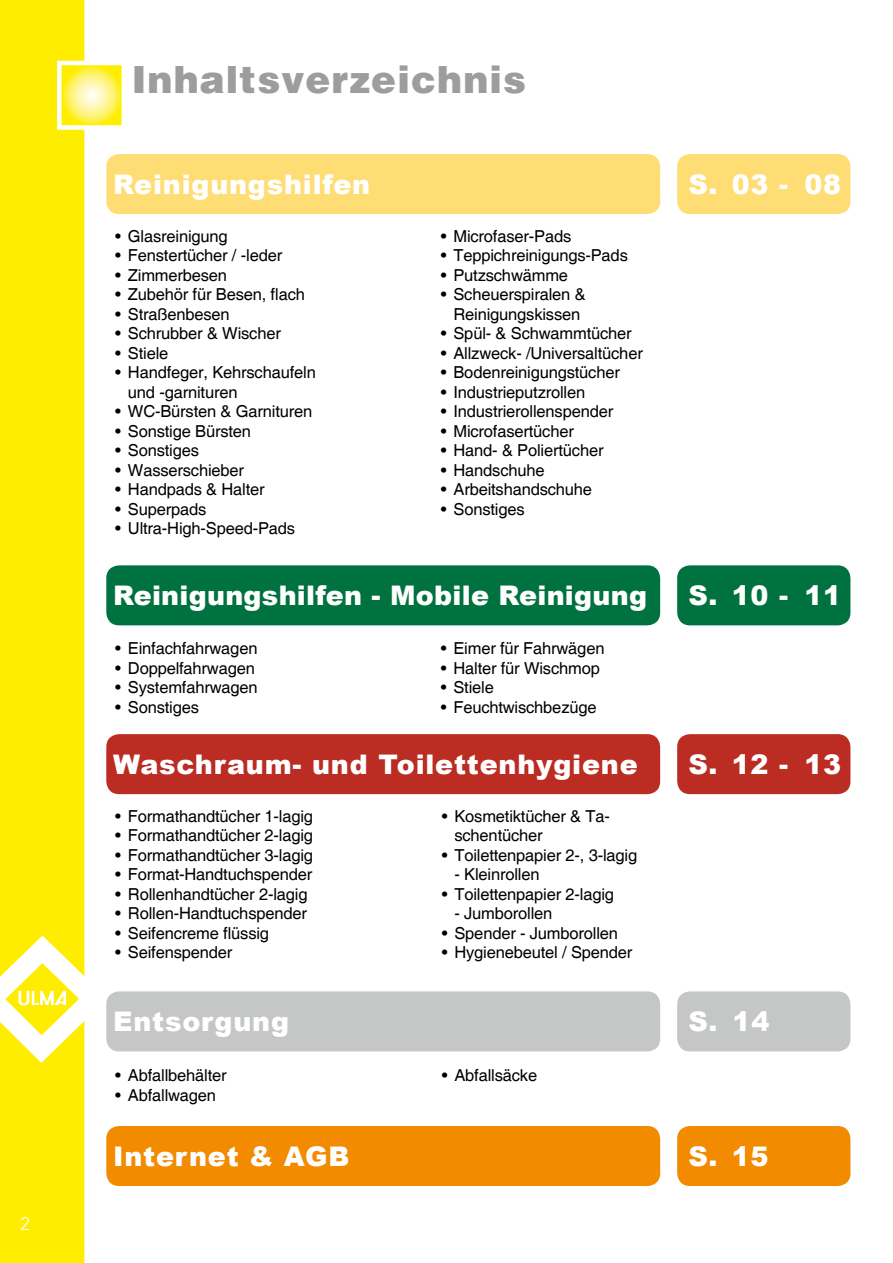
<style>
.page{position:relative;width:893px;height:1263px;background:#fff}
.page>*{position:absolute;margin:0;border:0;box-sizing:border-box;transform-origin:0 0}
.t1{font:900 37.5px "Helvetica";letter-spacing:.03em;color:#9c9d9d}
.t2{font:900 27px "Arial";letter-spacing:.03em;color:#fff}
.t3{font:900 27px "Arial";letter-spacing:.01em;color:#fff}
.t4{font:300 18px "Avenir";color:#fff}
.t5{font:16.5px/19.5px "Helvetica";letter-spacing:-.01em;color:#000}
</style>
<div class="page">
<div style="left:0;top:0;width:84px;height:1263px;background:#ffed00"></div>
<svg style="left:0;top:935px;width:85px;height:128px"></svg>
<svg style="left:62px;top:66px;width:59px;height:59px;background:#fff25b"></svg>
<div style="left:57px;top:61px;width:69px;height:69px;border:4px solid #fff"></div>
<div style="left:106px;top:154px;width:554px;height:60px;background:#ffdd75;border-radius:13px"></div>
<div style="left:677px;top:154px;width:173px;height:60px;background:#ffdd75;border-radius:13px"></div>
<div style="left:106px;top:565px;width:554px;height:60px;background:#00723f;border-radius:13px"></div>
<div style="left:677px;top:565px;width:173px;height:60px;background:#00723f;border-radius:13px"></div>
<div style="left:106px;top:734px;width:554px;height:60px;background:#bb2c23;border-radius:13px"></div>
<div style="left:677px;top:734px;width:173px;height:60px;background:#bb2c23;border-radius:13px"></div>
<div style="left:106px;top:991px;width:554px;height:60px;background:#c5c6c6;border-radius:13px"></div>
<div style="left:677px;top:991px;width:173px;height:60px;background:#c5c6c6;border-radius:13px"></div>
<div style="left:106px;top:1126px;width:554px;height:60px;background:#f28b00;border-radius:13px"></div>
<div style="left:677px;top:1126px;width:173px;height:60px;background:#f28b00;border-radius:13px"></div>
<p class="t4" style="left:20px;top:1213px;width:11px">2</p>
<h1 class="t1" style="left:132px;top:55px;width:396px">Inhaltsverzeichnis</h1>
<h2 class="t2" style="left:113px;top:164px;width:259px">Reinigungshilfen</h2>
<h2 class="t2" style="left:688px;top:164px;width:154px">S. 03 - 08</h2>
<p class="t5" style="left:115px;top:227px;width:114px">• Glasreinigung</p>
<p class="t5" style="left:115px;top:246px;width:169px">• Fenstertücher / -leder</p>
<p class="t5" style="left:115px;top:266px;width:113px">• Zimmerbesen</p>
<p class="t5" style="left:115px;top:285px;width:191px">• Zubehör für Besen, flach</p>
<p class="t5" style="left:115px;top:305px;width:116px">• Straßenbesen</p>
<p class="t5" style="left:115px;top:324px;width:167px">• Schrubber &amp; Wischer</p>
<p class="t5" style="left:115px;top:344px;width:55px">• Stiele</p>
<p class="t5" style="left:128px;top:363px;width:189px;text-indent:-13px">• Handfeger, Kehrschaufeln und -garnituren</p>
<p class="t5" style="left:115px;top:402px;width:199px">• WC-Bürsten &amp; Garnituren</p>
<p class="t5" style="left:115px;top:422px;width:137px">• Sonstige Bürsten</p>
<p class="t5" style="left:115px;top:441px;width:85px">• Sonstiges</p>
<p class="t5" style="left:115px;top:461px;width:130px">• Wasserschieber</p>
<p class="t5" style="left:115px;top:480px;width:151px">• Handpads &amp; Halter</p>
<p class="t5" style="left:115px;top:500px;width:93px">• Superpads</p>
<p class="t5" style="left:115px;top:519px;width:181px">• Ultra-High-Speed-Pads</p>
<p class="t5" style="left:441px;top:227px;width:132px">• Microfaser-Pads</p>
<p class="t5" style="left:441px;top:246px;width:189px">• Teppichreinigungs-Pads</p>
<p class="t5" style="left:441px;top:266px;width:129px">• Putzschwämme</p>
<p class="t5" style="left:441px;top:285px;width:146px;text-align:center">• Scheuerspiralen &amp;<br>Reinigungskissen</p>
<p class="t5" style="left:441px;top:324px;width:193px">• Spül- &amp; Schwammtücher</p>
<p class="t5" style="left:441px;top:344px;width:204px">• Allzweck- /Universaltücher</p>
<p class="t5" style="left:441px;top:363px;width:181px">• Bodenreinigungstücher</p>
<p class="t5" style="left:441px;top:383px;width:146px">• Industrieputzrollen</p>
<p class="t5" style="left:441px;top:402px;width:174px">• Industrierollenspender</p>
<p class="t5" style="left:441px;top:422px;width:135px">• Microfasertücher</p>
<p class="t5" style="left:441px;top:441px;width:164px">• Hand- &amp; Poliertücher</p>
<p class="t5" style="left:441px;top:461px;width:105px">• Handschuhe</p>
<p class="t5" style="left:441px;top:480px;width:153px">• Arbeitshandschuhe</p>
<p class="t5" style="left:441px;top:500px;width:85px">• Sonstiges</p>
<h2 class="t3" style="left:113px;top:576px;width:535px">Reinigungshilfen - Mobile Reinigung</h2>
<h2 class="t2" style="left:688px;top:576px;width:154px">S. 10 - 11</h2>
<p class="t5" style="left:115px;top:639px;width:144px">• Einfachfahrwagen</p>
<p class="t5" style="left:115px;top:659px;width:141px">• Doppelfahrwagen</p>
<p class="t5" style="left:115px;top:678px;width:144px">• Systemfahrwagen</p>
<p class="t5" style="left:115px;top:698px;width:85px">• Sonstiges</p>
<p class="t5" style="left:441px;top:639px;width:165px">• Eimer für Fahrwägen</p>
<p class="t5" style="left:441px;top:659px;width:161px">• Halter für Wischmop</p>
<p class="t5" style="left:441px;top:678px;width:55px">• Stiele</p>
<p class="t5" style="left:441px;top:698px;width:157px">• Feuchtwischbezüge</p>
<h2 class="t2" style="left:113px;top:744px;width:526px">Waschraum- und Toilettenhygiene</h2>
<h2 class="t2" style="left:688px;top:744px;width:154px">S. 12 - 13</h2>
<p class="t5" style="left:115px;top:807px;width:199px">• Formathandtücher 1-lagig</p>
<p class="t5" style="left:115px;top:826px;width:199px">• Formathandtücher 2-lagig</p>
<p class="t5" style="left:115px;top:846px;width:199px">• Formathandtücher 3-lagig</p>
<p class="t5" style="left:115px;top:865px;width:199px">• Format-Handtuchspender</p>
<p class="t5" style="left:115px;top:885px;width:194px">• Rollenhandtücher 2-lagig</p>
<p class="t5" style="left:115px;top:904px;width:193px">• Rollen-Handtuchspender</p>
<p class="t5" style="left:115px;top:924px;width:155px">• Seifencreme flüssig</p>
<p class="t5" style="left:115px;top:943px;width:119px">• Seifenspender</p>
<p class="t5" style="left:454px;top:807px;width:157px;text-indent:-13px">• Kosmetiktücher &amp; Ta&shy;schentücher</p>
<p class="t5" style="left:442px;top:846px;width:197px">• Toilettenpapier 2-, 3-lagig</p>
<p class="t5" style="left:454px;top:865px;width:87px">- Kleinrollen</p>
<p class="t5" style="left:442px;top:885px;width:174px">• Toilettenpapier 2-lagig</p>
<p class="t5" style="left:454px;top:904px;width:99px">- Jumborollen</p>
<p class="t5" style="left:442px;top:924px;width:178px">• Spender - Jumborollen</p>
<p class="t5" style="left:442px;top:943px;width:192px">• Hygienebeutel / Spender</p>
<h2 class="t2" style="left:113px;top:1002px;width:177px">Entsorgung</h2>
<h2 class="t2" style="left:688px;top:1002px;width:83px">S. 14</h2>
<p class="t5" style="left:115px;top:1066px;width:113px">• Abfallbehälter</p>
<p class="t5" style="left:115px;top:1086px;width:102px">• Abfallwagen</p>
<p class="t5" style="left:442px;top:1066px;width:97px">• Abfallsäcke</p>
<h2 class="t2" style="left:113px;top:1136px;width:238px">Internet &amp; AGB</h2>
<h2 class="t2" style="left:688px;top:1136px;width:82px">S. 15</h2>
</div>
